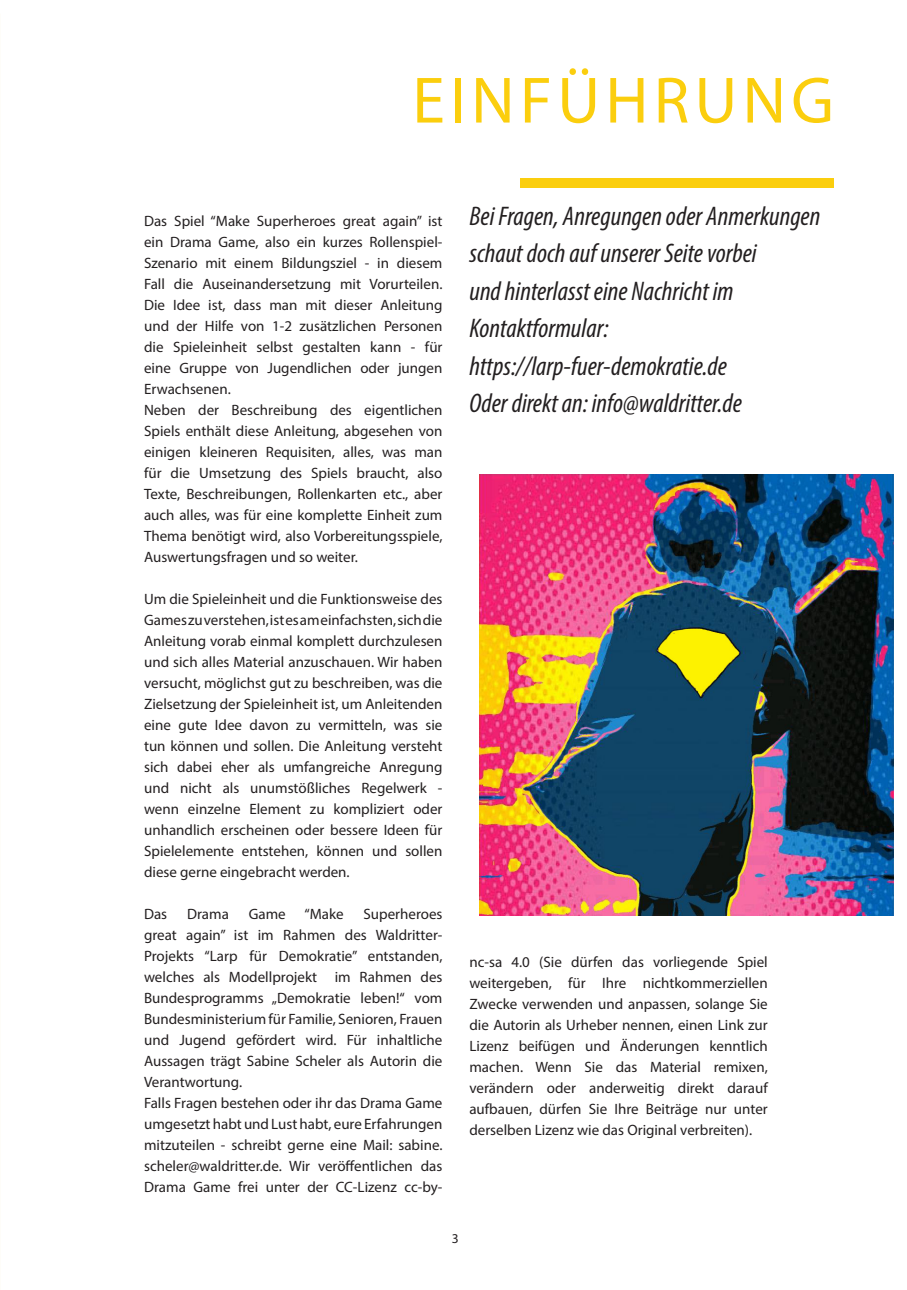
<style>
.page{position:relative;width:907px;height:1290px;background:#fff}
.page>*{position:absolute;margin:0;border:0;box-sizing:border-box;transform-origin:0 0}
.Absatzformat_2{font:66px "Myriad Pro";letter-spacing:.08em;color:#fbce0e}
.Herausgestelltes_Zitat{font:italic condensed 27px/37.5px "Myriad Pro";color:#231f20}
.Textkörper{font:15px/21px "Myriad Pro";color:#231f20;text-align:justify}
.Absatzformat_1{font:15px/21px "Myriad Pro";color:#231f20;text-align:justify}
.t1{font:13.5px "Myriad Pro";color:#231f20}
</style>
<div class="page">
<div style="left:520px;top:179px;width:313px;height:9px;background:#fbce0e"></div>
<img style="left:479px;top:474px;width:414px;height:441px">
<p class="Absatzformat_2" style="left:412px;top:60px;width:423px">EINFÜHRUNG</p>
<p class="Textkörper" style="left:144px;top:210px;width:300px">Das Spiel “Make Superheroes great again” ist ein Drama Game, also ein kurzes Rollenspiel-Szenario mit einem Bildungsziel - in diesem Fall die Auseinandersetzung mit Vorurteilen.<br>Die Idee ist, dass man mit dieser Anleitung und der Hilfe von 1-2 zusätzlichen Personen die Spieleinheit selbst gestalten kann - für eine Gruppe von Jugendlichen oder jungen Erwachsenen.</p>
<p class="Textkörper" style="left:144px;top:399px;width:300px">Neben der Beschreibung des eigentlichen Spiels enthält diese Anleitung, abgesehen von einigen kleineren Requisiten, alles, was man für die Umsetzung des Spiels braucht, also Texte, Beschreibungen, Rollenkarten etc., aber auch alles, was für eine komplette Einheit zum Thema benötigt wird, also Vorbereitungsspiele, Auswertungsfragen und so weiter.</p>
<p class="Textkörper" style="left:144px;top:588px;width:300px">Um die Spieleinheit und die Funktionsweise des Games zu verstehen, ist es am einfachsten, sich die Anleitung vorab einmal komplett durchzulesen und sich alles Material anzuschauen. Wir haben versucht, möglichst gut zu beschreiben, was die Zielsetzung der Spieleinheit ist, um Anleitenden eine gute Idee davon zu vermitteln, was sie tun können und sollen. Die Anleitung versteht sich dabei eher als umfangreiche Anregung und nicht als unumstößliches Regelwerk - wenn einzelne Element zu kompliziert oder unhandlich erscheinen oder bessere Ideen für Spielelemente entstehen, können und sollen diese gerne eingebracht werden.</p>
<p class="Textkörper" style="left:144px;top:903px;width:25px">Das</p>
<p class="Textkörper" style="left:187px;top:903px;width:43px">Drama</p>
<p class="Textkörper" style="left:249px;top:903px;width:96px">Game “Make</p>
<p class="Textkörper" style="left:144px;top:903px;width:300px;text-indent:219px">Superheroes great again” ist im Rahmen des Waldritter-Projekts “Larp für Demokratie” entstanden, welches als Modellprojekt im Rahmen des Bundesprogramms „Demokratie leben!“ vom Bundesministerium für Familie, Senioren, Frauen und Jugend gefördert wird. Für inhaltliche Aussagen trägt Sabine Scheler als Autorin die Verantwortung.</p>
<p class="Absatzformat_1" style="left:144px;top:1092px;width:300px">Falls Fragen bestehen oder ihr das Drama Game umgesetzt habt und Lust habt, eure Erfahrungen mitzuteilen - schreibt gerne eine Mail: sabine. scheler@waldritter.de. Wir veröffentlichen das Drama Game frei unter der CC-Lizenz cc-by-</p>
<p class="Herausgestelltes_Zitat" style="left:469px;top:197px;width:352px">Bei Fragen, Anregungen oder Anmerkungen schaut doch auf unserer Seite vorbei<br>und hinterlasst eine Nachricht im Kontaktformular: https://larp-fuer-demokratie.de</p>
<p class="Herausgestelltes_Zitat" style="left:469px;top:384px;width:274px">Oder direkt an: info@waldritter.de</p>
<p class="Absatzformat_1" style="left:469px;top:951px;width:300px">nc-sa 4.0 (Sie dürfen das vorliegende Spiel weitergeben, für Ihre nichtkommerziellen Zwecke verwenden und anpassen, solange Sie die Autorin als Urheber nennen, einen Link zur Lizenz beifügen und Änderungen kenntlich machen. Wenn Sie das Material remixen, verändern oder anderweitig direkt darauf aufbauen, dürfen Sie Ihre Beiträge nur unter derselben Lizenz wie das Original verbreiten).</p>
<p class="t1" style="left:451px;top:1230px;width:8px">3</p>
</div>
